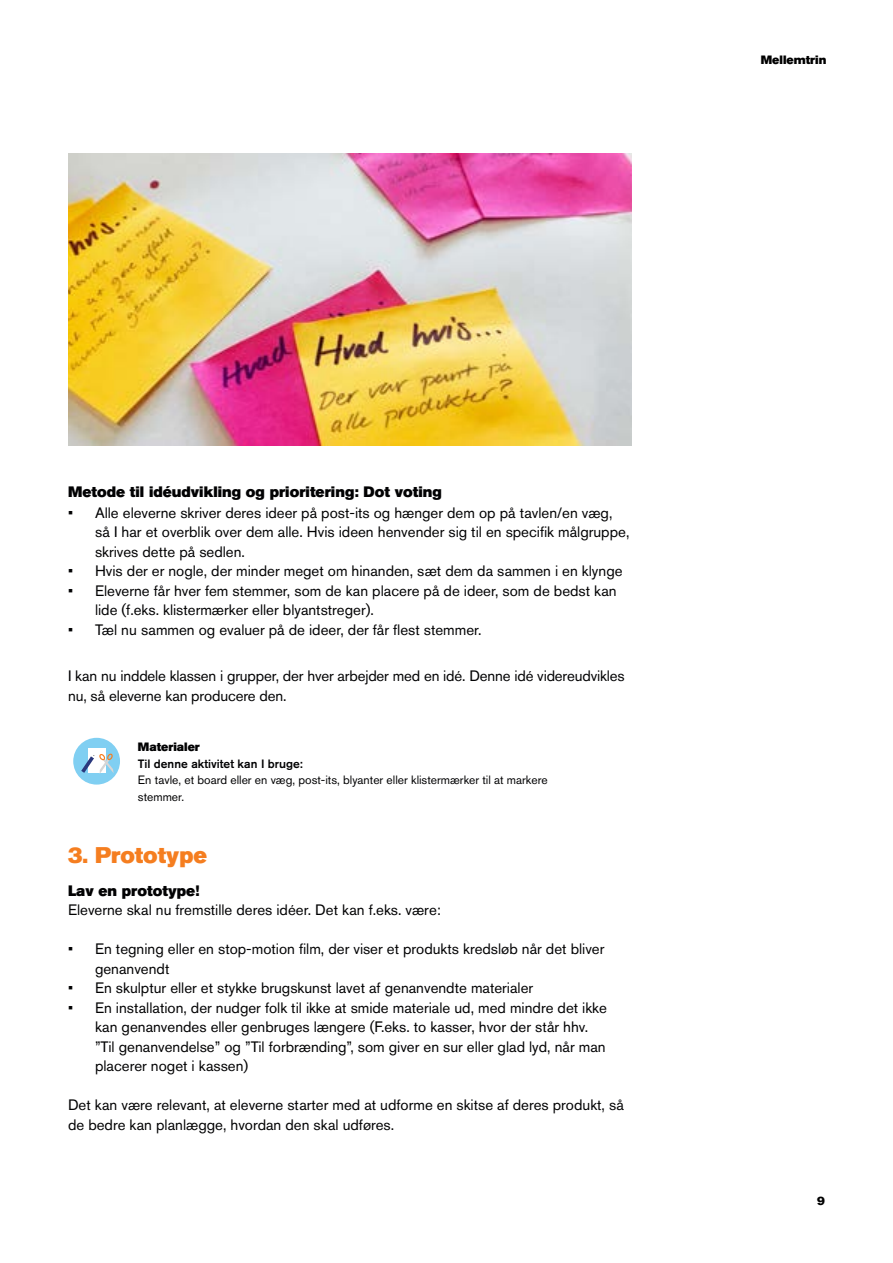
<style>
.page{position:relative;width:893px;height:1263px;background:#fff}
.page>*{position:absolute;margin:0;border:0;box-sizing:border-box;transform-origin:0 0}
.t1{font:22.5px "Akzidenz Grotesk BE Super";color:#f57e20}
.t2{font:15px/19.5px "Akzidenz Grotesk BE";color:#020203}
.t3{font:15px "Akzidenz Grotesk BE Super";color:#020203}
.t4{font:12px/16.5px "Akzidenz Grotesk BE";color:#020203}
.t5{font:500 12px "Akzidenz Grotesk BE";color:#020203}
.t6{font:12px "Akzidenz Grotesk BE Super";color:#000}
.t7{font:12px "Akzidenz Grotesk BE Super";color:#020203}
</style>
<div class="page">
<div style="left:73px;top:738px;width:47px;height:46px;background:#80cff2;border-radius:50%"></div>
<div style="left:88px;top:749px;width:18px;height:24px;background:#fff"></div>
<svg style="left:81px;top:753px;width:33px;height:21px"></svg>
<img style="left:68px;top:154px;width:563px;height:291px">
<p class="t6" style="left:761px;top:53px;width:67px">Mellemtrin</p>
<p class="t3" style="left:68px;top:483px;width:375px">Metode til idéudvikling og prioritering: Dot voting</p>
<p class="t2" style="left:95px;top:503px;width:536px;text-indent:-27px">• Alle eleverne skriver deres ideer på post-its og hænger dem op på tavlen/en væg, så I har et overblik over dem alle. Hvis ideen henvender sig til en specifik målgruppe, skrives dette på sedlen.</p>
<p class="t2" style="left:68px;top:561px;width:556px">• Hvis der er nogle, der minder meget om hinanden, sæt dem da sammen i en klynge</p>
<p class="t2" style="left:95px;top:581px;width:523px;text-indent:-27px">• Eleverne får hver fem stemmer, som de kan placere på de ideer, som de bedst kan lide (f.eks. klistermærker eller blyantstreger).</p>
<p class="t2" style="left:68px;top:620px;width:415px">• Tæl nu sammen og evaluer på de ideer, der får flest stemmer.</p>
<p class="t2" style="left:68px;top:666px;width:558px">I kan nu inddele klassen i grupper, der hver arbejder med en idé. Denne idé videreudvikles nu, så eleverne kan producere den.</p>
<p class="t7" style="left:138px;top:740px;width:64px">Materialer</p>
<p class="t5" style="left:138px;top:756px;width:167px">Til denne aktivitet kan I bruge:</p>
<p class="t4" style="left:138px;top:771px;width:411px">En tavle, et board eller en væg, post-its, blyanter eller klistermærker til at markere stemmer.</p>
<h1 class="t1" style="left:68px;top:842px;width:141px">3. Prototype</h1>
<p class="t3" style="left:68px;top:882px;width:133px">Lav en prototype!</p>
<p class="t2" style="left:68px;top:900px;width:374px">Eleverne skal nu fremstille deres idéer. Det kan f.eks. være:</p>
<p class="t2" style="left:95px;top:939px;width:511px;text-indent:-27px">• En tegning eller en stop-motion film, der viser et produkts kredsløb når det bliver genanvendt</p>
<p class="t2" style="left:68px;top:978px;width:467px">• En skulptur eller et stykke brugskunst lavet af genanvendte materialer</p>
<p class="t2" style="left:95px;top:998px;width:513px;text-indent:-27px">• En installation, der nudger folk til ikke at smide materiale ud, med mindre det ikke kan genanvendes eller genbruges længere (F.eks. to kasser, hvor der står hhv. ”Til genanvendelse” og ”Til forbrænding”, som giver en sur eller glad lyd, når man placerer noget i kassen)</p>
<p class="t2" style="left:68px;top:1095px;width:558px">Det kan være relevant, at eleverne starter med at udforme en skitse af deres produkt, så de bedre kan planlægge, hvordan den skal udføres.</p>
<p class="t6" style="left:817px;top:1194px;width:9px">9</p>
</div>
